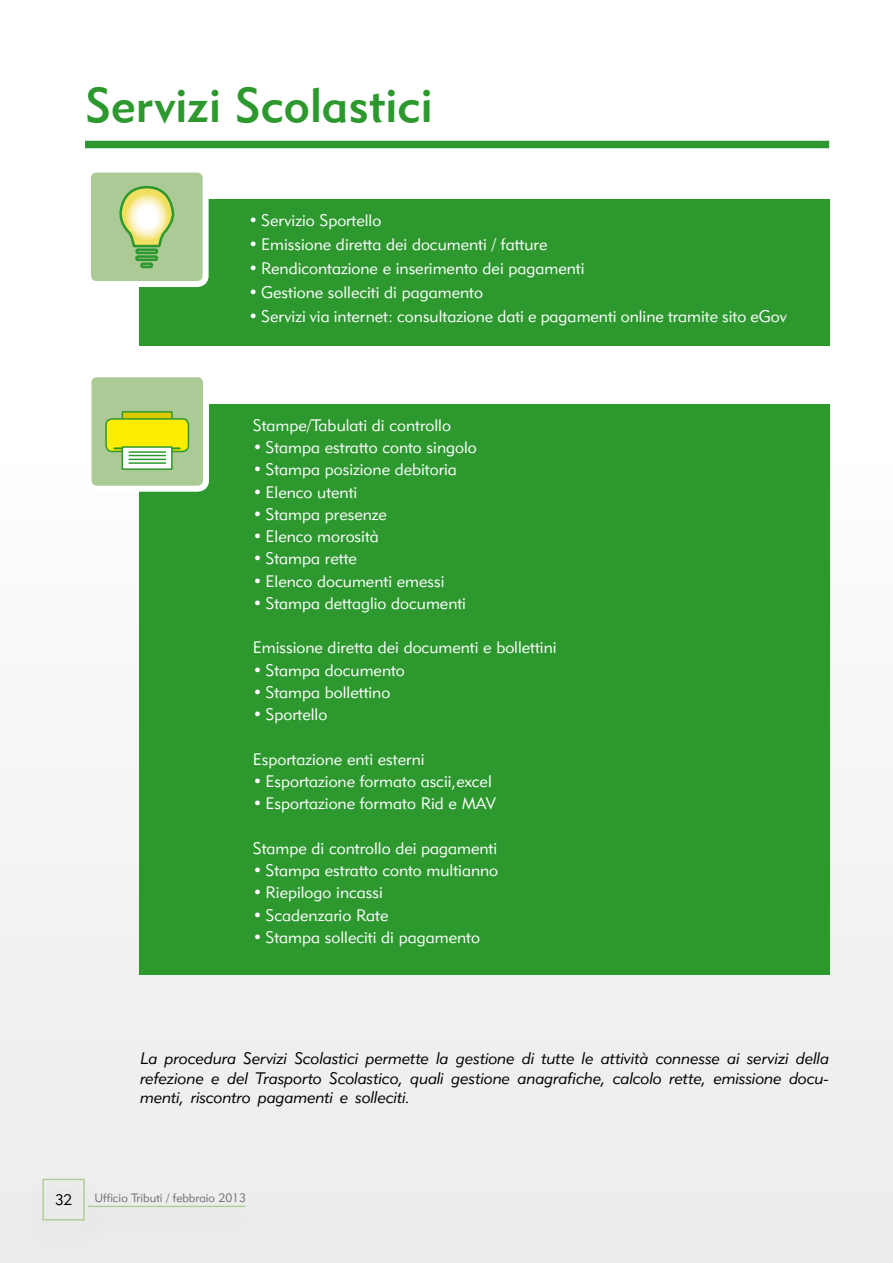
<style>
.page{position:relative;width:893px;height:1263px;background:#f7f7f7}
.page>*{position:absolute;margin:0;border:0;box-sizing:border-box;transform-origin:0 0}
.t1{font:48px "Geometric 415 BT Medium A";color:#2c982e}
.t2{font:16.5px "Geometric 415 BT Lite A";color:#fff}
.t3{font:16.5px/19.5px "Geometric 415 BT Lite Italic A";color:#000;text-align:justify}
.t4{font:15px "Geometric 415 BT Lite A";color:#000}
.t5{font:12px "Geometric 415 BT Lite A";color:#707172}
</style>
<div class="page">
<div style="left:19px;top:1170px;width:89px;height:89px;background:#ebecec"></div>
<div style="left:43px;top:1179px;width:42px;height:41px;border:1px solid #abca95"></div>
<div style="left:69px;top:1197px;width:195px;height:49px;background:#ebebec"></div>
<hr style="left:88px;top:1206px;width:157px;height:1px;background:#abca95">
<div style="left:85px;top:141px;width:744px;height:7px;background:#2c982e"></div>
<div style="left:139px;top:199px;width:690px;height:147px;background:#2c982e"></div>
<div style="left:88px;top:170px;width:118px;height:114px;background:#abca95;border-radius:9px"></div>
<div style="left:85px;top:167px;width:124px;height:120px;border:6px solid #fff;border-radius:9px"></div>
<svg style="left:119px;top:186px;width:56px;height:62px"></svg>
<div style="left:140px;top:262px;width:13px;height:6px;border:3px solid #2c982e"></div>
<div style="left:135px;top:255px;width:23px;height:6px;border:3px solid #2c982e"></div>
<div style="left:135px;top:248px;width:23px;height:6px;border:3px solid #2c982e"></div>
<div style="left:139px;top:404px;width:691px;height:570px;background:#2c982e"></div>
<div style="left:88px;top:374px;width:118px;height:115px;background:#abca95;border-radius:9px"></div>
<div style="left:85px;top:371px;width:124px;height:121px;border:6px solid #fff;border-radius:9px"></div>
<div style="left:122px;top:411px;width:51px;height:28px;background:#ddc900;border:1px solid #2c982e"></div>
<div style="left:106px;top:419px;width:82px;height:32px;background:#ffed00;border-radius:6px"></div>
<div style="left:105px;top:418px;width:84px;height:34px;border:1px solid #2c982e;border-radius:6px"></div>
<hr style="left:114px;top:447px;width:66px;height:2px;background:#2c982e">
<svg style="left:122px;top:446px;width:51px;height:24px"></svg>
<hr style="left:129px;top:451px;width:37px;height:2px;background:#2c982e">
<hr style="left:129px;top:462px;width:37px;height:2px;background:#2c982e">
<hr style="left:129px;top:459px;width:37px;height:1px;background:#2c982e">
<hr style="left:129px;top:455px;width:37px;height:1px;background:#2c982e">
<h1 class="t1" style="left:85px;top:75px;width:349px">Servizi Scolastici</h1>
<p class="t2" style="left:248px;top:210px;width:134px">• Servizio Sportello</p>
<p class="t2" style="left:248px;top:234px;width:301px">• Emissione diretta dei documenti / fatture</p>
<p class="t2" style="left:248px;top:258px;width:338px">• Rendicontazione e inserimento dei pagamenti</p>
<p class="t2" style="left:248px;top:282px;width:236px">• Gestione solleciti di pagamento</p>
<p class="t2" style="left:248px;top:306px;width:540px">• Servizi via internet: consultazione dati e pagamenti online tramite sito eGov</p>
<p class="t2" style="left:253px;top:415px;width:200px">Stampe/Tabulati di controllo</p>
<p class="t2" style="left:253px;top:437px;width:226px">• Stampa estratto conto singolo</p>
<p class="t2" style="left:253px;top:459px;width:206px">• Stampa posizione debitoria</p>
<p class="t2" style="left:253px;top:482px;width:106px">• Elenco utenti</p>
<p class="t2" style="left:253px;top:504px;width:136px">• Stampa presenze</p>
<p class="t2" style="left:253px;top:526px;width:128px">• Elenco morosità</p>
<p class="t2" style="left:253px;top:548px;width:106px">• Stampa rette</p>
<p class="t2" style="left:253px;top:571px;width:193px">• Elenco documenti emessi</p>
<p class="t2" style="left:253px;top:593px;width:215px">• Stampa dettaglio documenti</p>
<p class="t2" style="left:253px;top:637px;width:305px">Emissione diretta dei documenti e bollettini</p>
<p class="t2" style="left:253px;top:660px;width:154px">• Stampa documento</p>
<p class="t2" style="left:253px;top:682px;width:139px">• Stampa bollettino</p>
<p class="t2" style="left:253px;top:704px;width:76px">• Sportello</p>
<p class="t2" style="left:253px;top:749px;width:173px">Esportazione enti esterni</p>
<p class="t2" style="left:253px;top:771px;width:241px">• Esportazione formato ascii,excel</p>
<p class="t2" style="left:253px;top:793px;width:245px">• Esportazione formato Rid e MAV</p>
<p class="t2" style="left:253px;top:838px;width:246px">Stampe di controllo dei pagamenti</p>
<p class="t2" style="left:253px;top:860px;width:247px">• Stampa estratto conto multianno</p>
<p class="t2" style="left:253px;top:882px;width:132px">• Riepilogo incassi</p>
<p class="t2" style="left:253px;top:905px;width:137px">• Scadenzario Rate</p>
<p class="t2" style="left:253px;top:927px;width:229px">• Stampa solleciti di pagamento</p>
<p class="t3" style="left:140px;top:1048px;width:690px">La procedura Servizi Scolastici permette la gestione di tutte le attività connesse ai servizi della refezione e del Trasporto Scolastico, quali gestione anagrafiche, calcolo rette, emissione docu&shy;menti, riscontro pagamenti e solleciti.</p>
<p class="t4" style="left:55px;top:1190px;width:19px">32</p>
<p class="t5" style="left:94px;top:1190px;width:153px">Ufficio Tributi / febbraio 2013</p>
</div>
